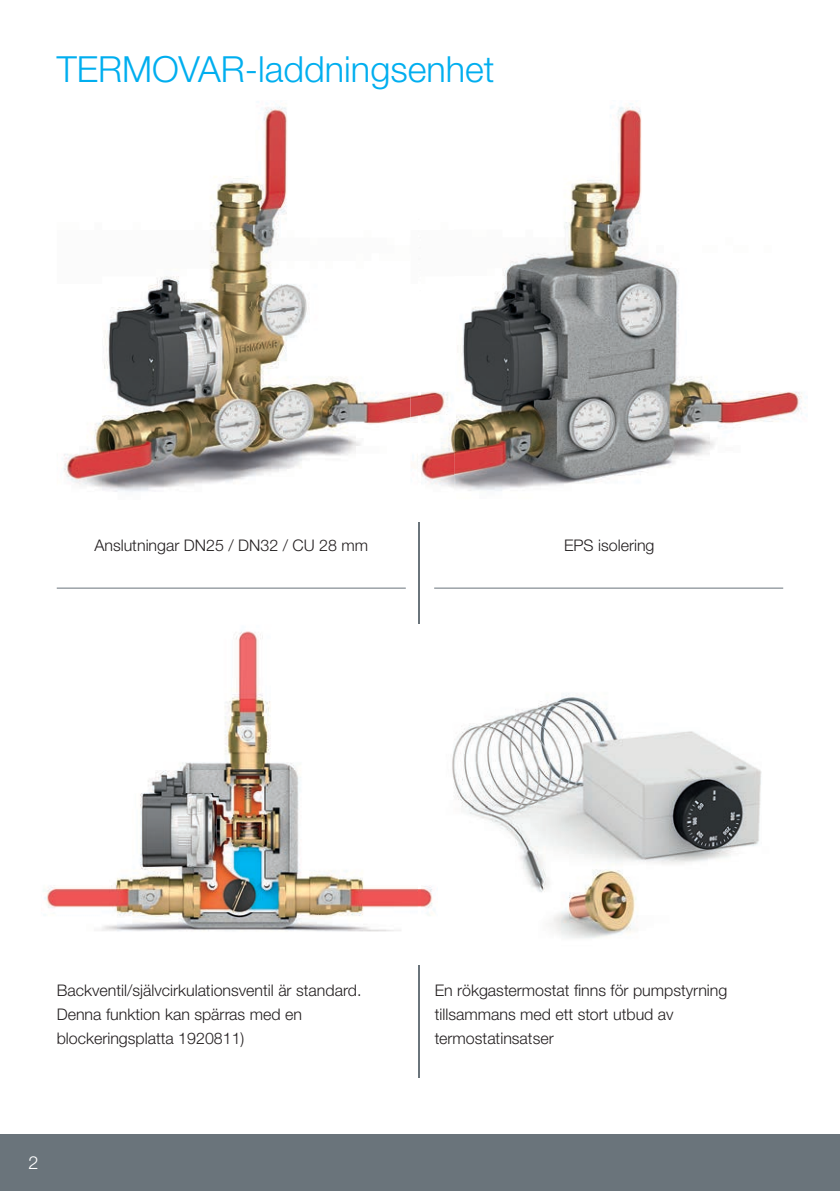
<style>
.page{position:relative;width:840px;height:1191px;background:#fff}
.page>*{position:absolute;margin:0;border:0;box-sizing:border-box;transform-origin:0 0}
.t1{font:300 36px "Helvetica Neue LTW1 G";color:#00aeef}
.t2{font:300 18px "Helvetica Neue LTW1 G";color:#fff}
.t3{font:300 16px/24px "Helvetica Neue LTW1 G";color:#231f20}
</style>
<div class="page">
<hr style="left:419px;top:139px;width:1px;height:938px;background:#6a747b">
<hr style="left:57px;top:587px;width:348px;height:1px;background:#6a747b">
<hr style="left:434px;top:587px;width:348px;height:1px;background:#6a747b">
<img style="left:44px;top:631px;width:391px;height:301px">
<img style="left:419px;top:625px;width:1px;height:339px">
<img style="left:454px;top:103px;width:353px;height:388px">
<img style="left:63px;top:103px;width:347px;height:389px">
<img style="left:410px;top:391px;width:44px;height:97px">
<img style="left:419px;top:139px;width:1px;height:381px">
<img style="left:452px;top:693px;width:310px;height:246px">
<div style="left:0;top:1134px;width:839px;height:57px;background:#6a747b"></div>
<hr style="left:839px;top:1134px;width:1px;height:57px;background:#6a747b">
<h1 class="t1" style="left:57px;top:48px;width:439px">TERMOVAR-laddningsenhet</h1>
<p class="t3" style="left:94px;top:533px;width:275px">Anslutningar DN25 / DN32 / CU 28 mm</p>
<p class="t3" style="left:563px;top:533px;width:92px">EPS isolering</p>
<p class="t3" style="left:57px;top:978px;width:306px">Backventil/självcirkulationsventil är standard.<br>Denna funktion kan spärras med en blockeringsplatta 1920811)</p>
<p class="t2" style="left:28px;top:1151px;width:12px">2</p>
<p class="t3" style="left:434px;top:978px;width:294px">En rökgastermostat finns för pumpstyrning tillsammans med ett stort utbud av termostatinsatser</p>
</div>
